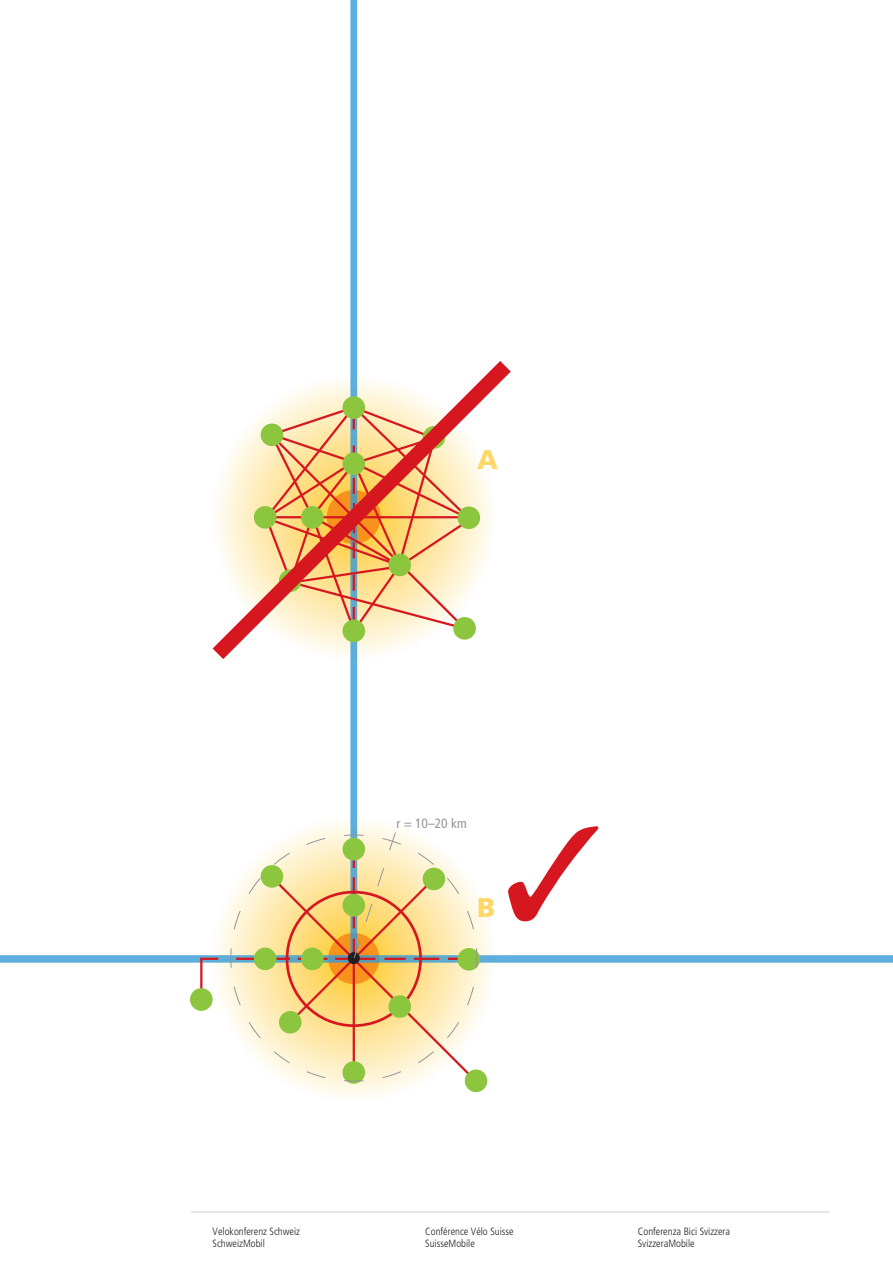
<style>
.page{position:relative;width:893px;height:1263px;background:#fff}
.page>*{position:absolute;margin:0;border:0;box-sizing:border-box;transform-origin:0 0}
.t1{font:900 27px "Frutiger";color:#fed767}
.t2{font:condensed 13.5px "Frutiger";color:#939598}
.t3{font:300 condensed 10.5px/12.6px "Frutiger";color:#231f20}
</style>
<div class="page">
<hr style="left:191px;top:1211px;width:638px;height:1px;background:#d1d2d4">
<svg style="left:211px;top:817px;width:285px;height:284px"></svg>
<div style="left:350px;top:0;width:7px;height:959px;background:#5dafde"></div>
<div style="left:0;top:955px;width:893px;height:8px;background:#5dafde"></div>
<div style="left:465px;top:1069px;width:22px;height:23px;background:#8bc63e;border-radius:50%"></div>
<svg style="left:212px;top:345px;width:299px;height:330px"></svg>
<svg style="left:508px;top:826px;width:90px;height:95px"></svg>
<svg style="left:200px;top:831px;width:280px;height:254px"></svg>
<hr style="left:200px;top:959px;width:2px;height:35px;background:#d7171f">
<div style="left:190px;top:988px;width:23px;height:23px;background:#8bc63e;border-radius:50%"></div>
<h1 class="t1" style="left:477px;top:443px;width:23px">A</h1>
<p class="t2" style="left:396px;top:815px;width:72px">r = 10–20 km</p>
<h1 class="t1" style="left:477px;top:891px;width:20px">B</h1>
<p class="t3" style="left:213px;top:1225px;width:89px">Velokonferenz Schweiz<br>SchweizMobil</p>
<p class="t3" style="left:425px;top:1225px;width:90px">Conférence Vélo Suisse<br>SuisseMobile</p>
<p class="t3" style="left:638px;top:1225px;width:94px">Conferenza Bici Svizzera<br>SvizzeraMobile</p>
</div>
